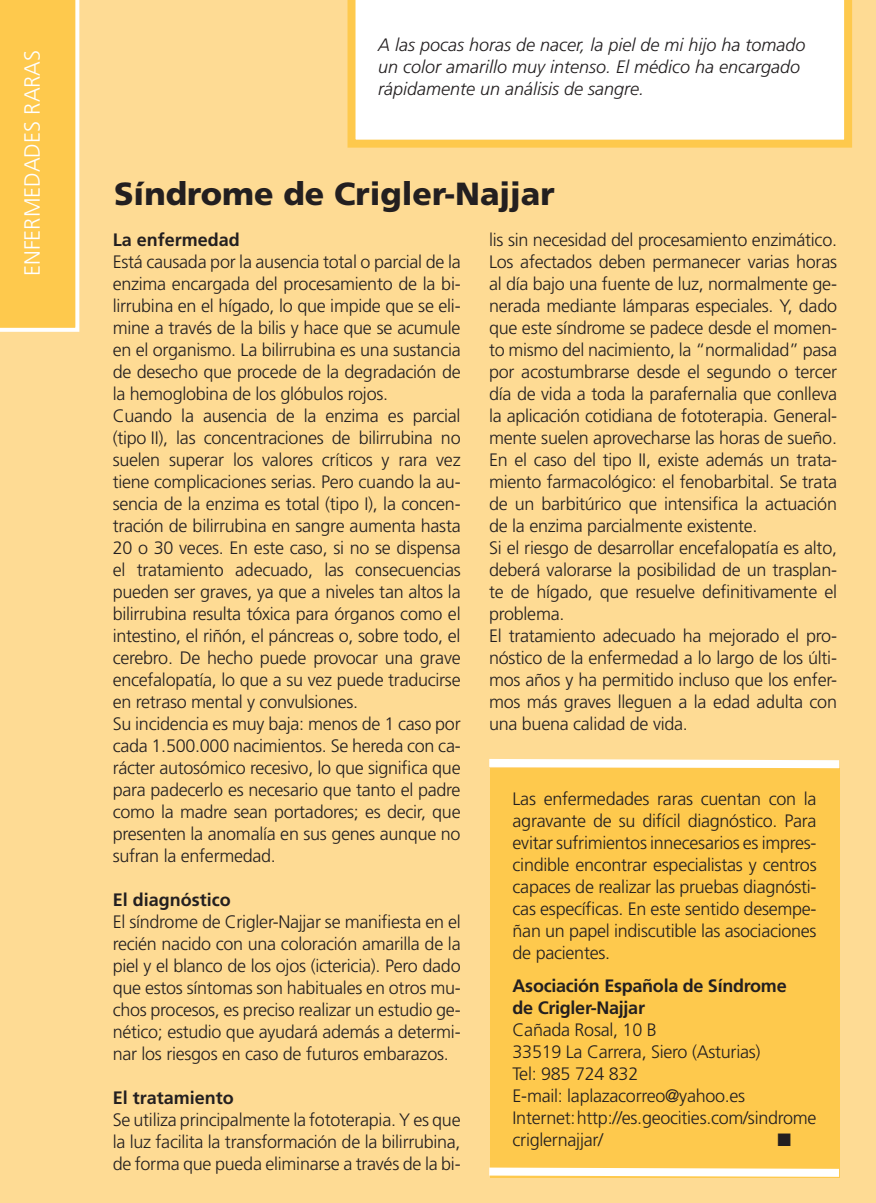
<style>
.page{position:relative;width:876px;height:1203px;background:#fedb94}
.page>*{position:absolute;margin:0;border:0;box-sizing:border-box;transform-origin:0 0}
.t1{font:900 32px "Frutiger LT Std";color:#231f20}
.t2{font:300 22px "Frutiger LT Std";color:#fff}
.t3{font:300 18px/22px "Frutiger LT Std";letter-spacing:-.015em;color:#231f20}
.t4{font:italic 300 18px/22px "Frutiger LT Std";color:#231f20}
.t5{font:700 18px/22px "Frutiger LT Std";letter-spacing:-.015em;color:#231f20}
.t6{font:18px "Zapf Dingbats Std";color:#231f20}
</style>
<div class="page">
<div style="left:0;top:0;width:79px;height:332px;background:#fec94d"></div>
<svg style="left:347px;top:0;width:505px;height:148px;background:#fefaef"></svg>
<div style="left:490px;top:768px;width:349px;height:409px;background:#fec94d"></div>
<svg style="left:489px;top:759px;width:351px;height:13px"></svg>
<svg style="left:489px;top:1163px;width:351px;height:15px"></svg>
<p class="t2" style="left:20px;top:276px;width:228px;rotate:-90deg">ENFERMEDADES RARAS</p>
<p class="t4" style="left:378px;top:34px;width:429px">A las pocas horas de nacer, la piel de mi hijo ha tomado un color amarillo muy intenso. El médico ha encargado rápidamente un análisis de sangre.</p>
<h1 class="t1" style="left:114px;top:175px;width:442px">Síndrome de Crigler-Najjar</h1>
<p class="t5" style="left:113px;top:228px;width:129px">La enfermedad</p>
<p class="t3" style="left:113px;top:251px;width:350px">Está causada por la ausencia total o parcial de la enzima encargada del procesamiento de la bi&shy;lirrubina en el hígado, lo que impide que se eli&shy;mine a través de la bilis y hace que se acumule en el organismo. La bilirrubina es una sustancia de desecho que procede de la degradación de la hemoglobina de los glóbulos rojos.<br>Cuando la ausencia de la enzima es parcial (tipo II), las concentraciones de bilirrubina no suelen superar los valores críticos y rara vez tiene complicaciones serias. Pero cuando la au&shy;sencia de la enzima es total (tipo I), la concen&shy;tración de bilirrubina en sangre aumenta hasta 20 o 30 veces. En este caso, si no se dispensa el tratamiento adecuado, las consecuencias pueden ser graves, ya que a niveles tan altos la bilirrubina resulta tóxica para órganos como el intestino, el riñón, el páncreas o, sobre todo, el cerebro. De hecho puede provocar una grave encefalopatía, lo que a su vez puede traducirse en retraso mental y convulsiones.<br>Su incidencia es muy baja: menos de 1 caso por cada 1.500.000 nacimientos. Se hereda con ca&shy;rácter autosómico recesivo, lo que significa que para padecerlo es necesario que tanto el padre como la madre sean portadores; es decir, que presenten la anomalía en sus genes aunque no sufran la enfermedad.</p>
<p class="t5" style="left:113px;top:888px;width:120px">El diagnóstico</p>
<p class="t3" style="left:113px;top:911px;width:350px;text-align:justify">El síndrome de Crigler-Najjar se manifiesta en el recién nacido con una coloración amarilla de la piel y el blanco de los ojos (ictericia). Pero dado que estos síntomas son habituales en otros mu&shy;chos procesos, es preciso realizar un estudio ge&shy;nético; estudio que ayudará además a determi&shy;nar los riesgos en caso de futuros embarazos.</p>
<p class="t5" style="left:113px;top:1086px;width:123px">El tratamiento</p>
<p class="t3" style="left:113px;top:1109px;width:349px;text-align:justify">Se utiliza principalmente la fototerapia. Y es que la luz facilita la transformación de la bilirrubina, de forma que pueda eliminarse a través de la bi-</p>
<p class="t3" style="left:489px;top:229px;width:350px">lis sin necesidad del procesamiento enzimático.<br>Los afectados deben permanecer varias horas al día bajo una fuente de luz, normalmente ge&shy;nerada mediante lámparas especiales. Y, dado que este síndrome se padece desde el momen&shy;to mismo del nacimiento, la “normalidad” pasa por acostumbrarse desde el segundo o tercer día de vida a toda la parafernalia que conlleva la aplicación cotidiana de fototerapia. General&shy;mente suelen aprovecharse las horas de sueño.<br>En el caso del tipo II, existe además un trata&shy;miento farmacológico: el fenobarbital. Se trata de un barbitúrico que intensifica la actuación de la enzima parcialmente existente.<br>Si el riesgo de desarrollar encefalopatía es alto, deberá valorarse la posibilidad de un trasplan&shy;te de hígado, que resuelve definitivamente el problema.<br>El tratamiento adecuado ha mejorado el pro&shy;nóstico de la enfermedad a lo largo de los últi&shy;mos años y ha permitido incluso que los enfer&shy;mos más graves lleguen a la edad adulta con una buena calidad de vida.</p>
<p class="t3" style="left:513px;top:787px;width:306px;text-align:justify">Las enfermedades raras cuentan con la agravante de su difícil diagnóstico. Para evitar sufrimientos innecesarios es impres&shy;cindible encontrar especialistas y centros capaces de realizar las pruebas diagnósti&shy;cas específicas. En este sentido desempe&shy;ñan un papel indiscutible las asociaciones de pacientes.</p>
<p class="t5" style="left:513px;top:975px;width:276px">Asociación Española de Síndrome de Crigler-Najjar</p>
<p class="t3" style="left:513px;top:1019px;width:306px">Cañada Rosal, 10 B<br>33519 La Carrera, Siero (Asturias)<br>Tel: 985 724 832<br>E-mail: laplazacorreo@yahoo.es<br>Internet: http://es.geocities.com/sindrome criglernajjar/</p>
<p class="t6" style="left:777px;top:1131px;width:15px">■</p>
</div>
